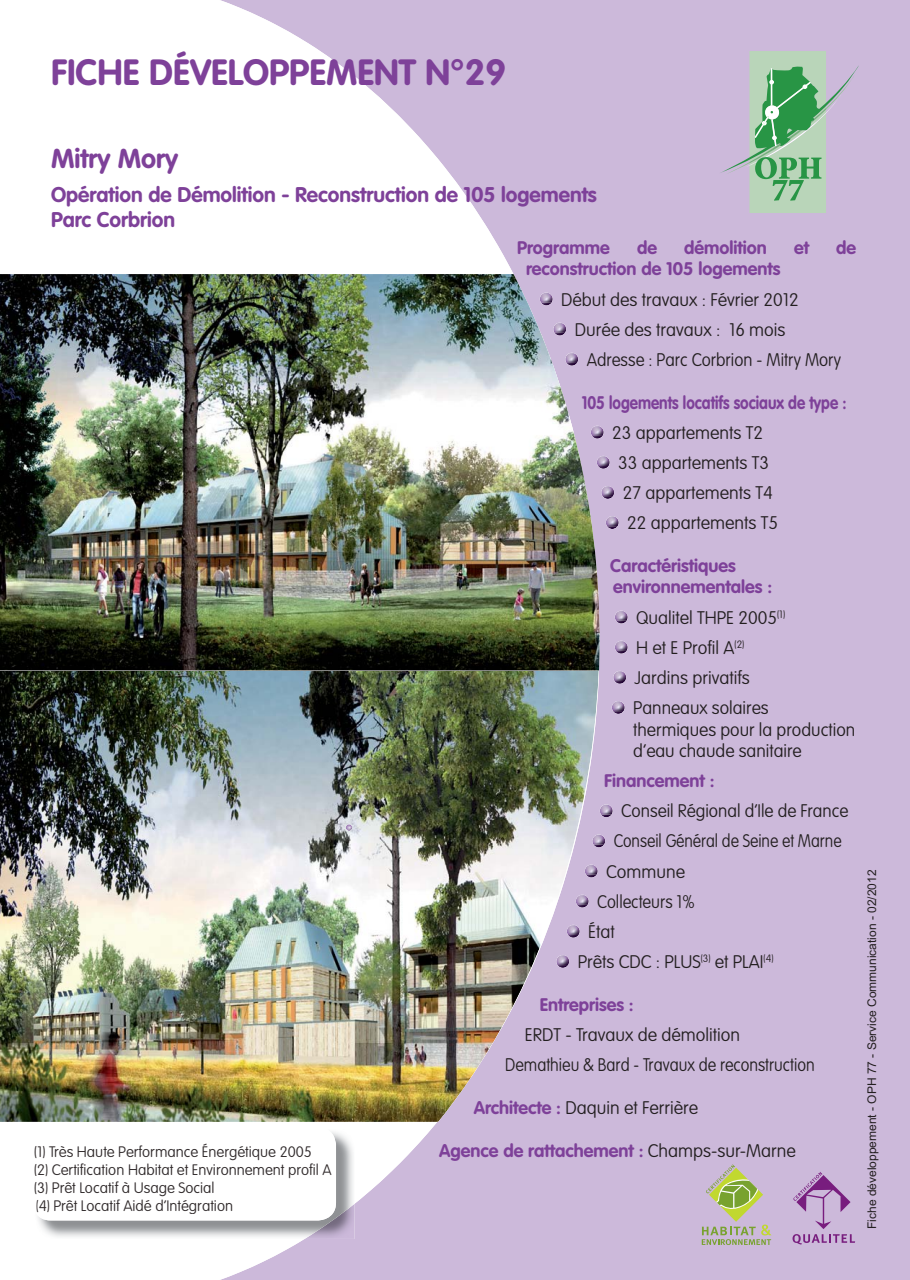
<style>
.page{position:relative;width:910px;height:1280px;background:#fff}
.page>*{position:absolute;margin:0;border:0;box-sizing:border-box;transform-origin:0 0}
.t1{font:700 36px "VAG Rounded";color:#7e4199}
.t2{font:700 27px "VAG Rounded";color:#7e4199}
.t3{font:700 21px/25.2px "VAG Rounded";color:#7e4199}
.t4{font:100 18px/30.2px "VAG Rounded";color:#231f20}
.t5{font:700 18px/21.6px "VAG Rounded";color:#7e4199}
.t6{font:700 18px "VAG Rounded";color:#7e4199;scale:.85 1}
.t7{font:100 18px "VAG Rounded";color:#231f20;scale:.94 1}
.t8{font:100 18px "VAG Rounded";color:#231f20;scale:.96 1}
.t9{font:100 18px "VAG Rounded";color:#231f20;scale:.88 1}
.t10{font:100 18px "VAG Rounded";color:#231f20;scale:.92 1}
.t11{font:100 15px/18px "VAG Rounded";color:#312b2c}
.t12{font:12px "Arial";color:#231f20}
.s1{font-weight:700;color:#7e4199}
.s2{font-weight:100;color:#231f20}
</style>
<div class="page">
<div style="left:600px;top:0;width:310px;height:1280px;background:#ccb9da"></div>
<svg style="left:221px;top:0;width:379px;height:1280px;fill:#ccb9da"></svg>
<img style="left:0;top:274px;width:600px;height:848px">
<svg style="left:719px;top:51px;width:140px;height:162px;background:#a7bdb2"></svg>
<svg style="left:540px;top:293px;width:13px;height:12px"></svg>
<svg style="left:553px;top:323px;width:13px;height:13px"></svg>
<svg style="left:565px;top:353px;width:13px;height:13px"></svg>
<svg style="left:591px;top:426px;width:13px;height:13px"></svg>
<svg style="left:597px;top:456px;width:13px;height:13px"></svg>
<svg style="left:601px;top:486px;width:13px;height:13px"></svg>
<svg style="left:606px;top:516px;width:13px;height:13px"></svg>
<svg style="left:615px;top:611px;width:13px;height:13px"></svg>
<svg style="left:615px;top:641px;width:13px;height:13px"></svg>
<svg style="left:613px;top:671px;width:13px;height:13px"></svg>
<svg style="left:612px;top:701px;width:13px;height:13px"></svg>
<svg style="left:600px;top:804px;width:13px;height:13px"></svg>
<svg style="left:592px;top:834px;width:13px;height:13px"></svg>
<svg style="left:585px;top:864px;width:13px;height:13px"></svg>
<svg style="left:576px;top:895px;width:13px;height:13px"></svg>
<svg style="left:567px;top:925px;width:13px;height:13px"></svg>
<svg style="left:556px;top:955px;width:13px;height:13px"></svg>
<svg style="left:346px;top:824px;width:6px;height:7px"></svg>
<svg style="left:702px;top:1164px;width:69px;height:81px;background:#bbbaa4"></svg>
<svg style="left:792px;top:1172px;width:63px;height:72px;background:#bc9bc8"></svg>
<img style="left:39px;top:1129px;width:315px;height:110px">
<svg style="left:38px;top:1127px;width:298px;height:93px"></svg>
<h1 class="t1" style="left:51px;top:57px;width:456px">FICHE DÉVELOPPEMENT N°29</h1>
<h2 class="t2" style="left:51px;top:147px;width:129px">Mitry Mory</h2>
<p class="t3" style="left:51px;top:184px;width:547px">Opération de Démolition - Reconstruction de 105 logements<br>Parc Corbrion</p>
<p class="t5" style="left:517px;top:238px;width:94px">Programme</p>
<p class="t5" style="left:637px;top:238px;width:21px">de</p>
<p class="t5" style="left:684px;top:238px;width:84px">démolition</p>
<p class="t5" style="left:794px;top:238px;width:16px">et</p>
<p class="t5" style="left:836px;top:238px;width:21px">de</p>
<p class="t5" style="left:526px;top:260px;width:256px">reconstruction de 105 logements</p>
<p class="t4" style="left:561px;top:285px;width:239px">Début des travaux : Février 2012</p>
<p class="t4" style="left:575px;top:316px;width:212px">Durée des travaux : 16 mois</p>
<p class="t7" style="left:587px;top:352px;width:272px">Adresse : Parc Corbrion - Mitry Mory</p>
<p class="t6" style="left:582px;top:395px;width:313px">105 logements locatifs sociaux de type :</p>
<p class="t4" style="left:612px;top:419px;width:152px">23 appartements T2</p>
<p class="t4" style="left:618px;top:449px;width:152px">33 appartements T3</p>
<p class="t4" style="left:623px;top:479px;width:151px">27 appartements T4</p>
<p class="t4" style="left:627px;top:509px;width:152px">22 appartements T5</p>
<p class="t5" style="left:610px;top:556px;width:163px">Caractéristiques environnementales :</p>
<p class="t4" style="left:633px;top:603px;width:153px">Qualitel THPE 2005<sup>(1)<br></sup>H et E Profil A<sup>(2)<br></sup>Jardins privatifs<br>Panneaux solaires</p>
<p class="t4" style="left:633px;top:720px;width:223px;line-height:21.6px">thermiques pour la production d’eau chaude sanitaire</p>
<p class="t5" style="left:604px;top:771px;width:112px">Financement :</p>
<p class="t8" style="left:621px;top:803px;width:238px">Conseil Régional d’Ile de France</p>
<p class="t9" style="left:614px;top:833px;width:260px">Conseil Général de Seine et Marne</p>
<p class="t4" style="left:606px;top:857px;width:80px">Commune</p>
<p class="t10" style="left:597px;top:894px;width:107px">Collecteurs 1%</p>
<p class="t4" style="left:588px;top:918px;width:28px">État</p>
<p class="t4" style="left:578px;top:948px;width:197px">Prêts CDC : PLUS<sup>(3)</sup> et PLAI<sup>(4)</sup></p>
<p class="t5" style="left:540px;top:995px;width:95px">Entreprises :</p>
<p class="t4" style="left:505px;top:1021px;width:311px;text-indent:20px">ERDT - Travaux de démolition<br>Demathieu &amp; Bard - Travaux de reconstruction</p>
<p class="t4" style="left:474px;top:1094px;width:226px"><span class="s1">Architecte :</span> Daquin et Ferrière</p>
<p class="t11" style="left:34px;top:1143px;width:279px">(1) Très Haute Performance Énergétique 2005</p>
<p class="t5" style="left:439px;top:1141px;width:358px">Agence de rattachement : <span class="s2">Champs-sur-Marne</span></p>
<p class="t11" style="left:34px;top:1161px;width:299px">(2) Certification Habitat et Environnement profil A (3) Prêt Locatif à Usage Social<br>(4) Prêt Locatif Aidé d’Intégration</p>
<p class="t12" style="left:865px;top:1229px;width:361px;rotate:-90deg">Fiche développement - OPH 77 - Service Communication - 02/2012</p>
</div>
